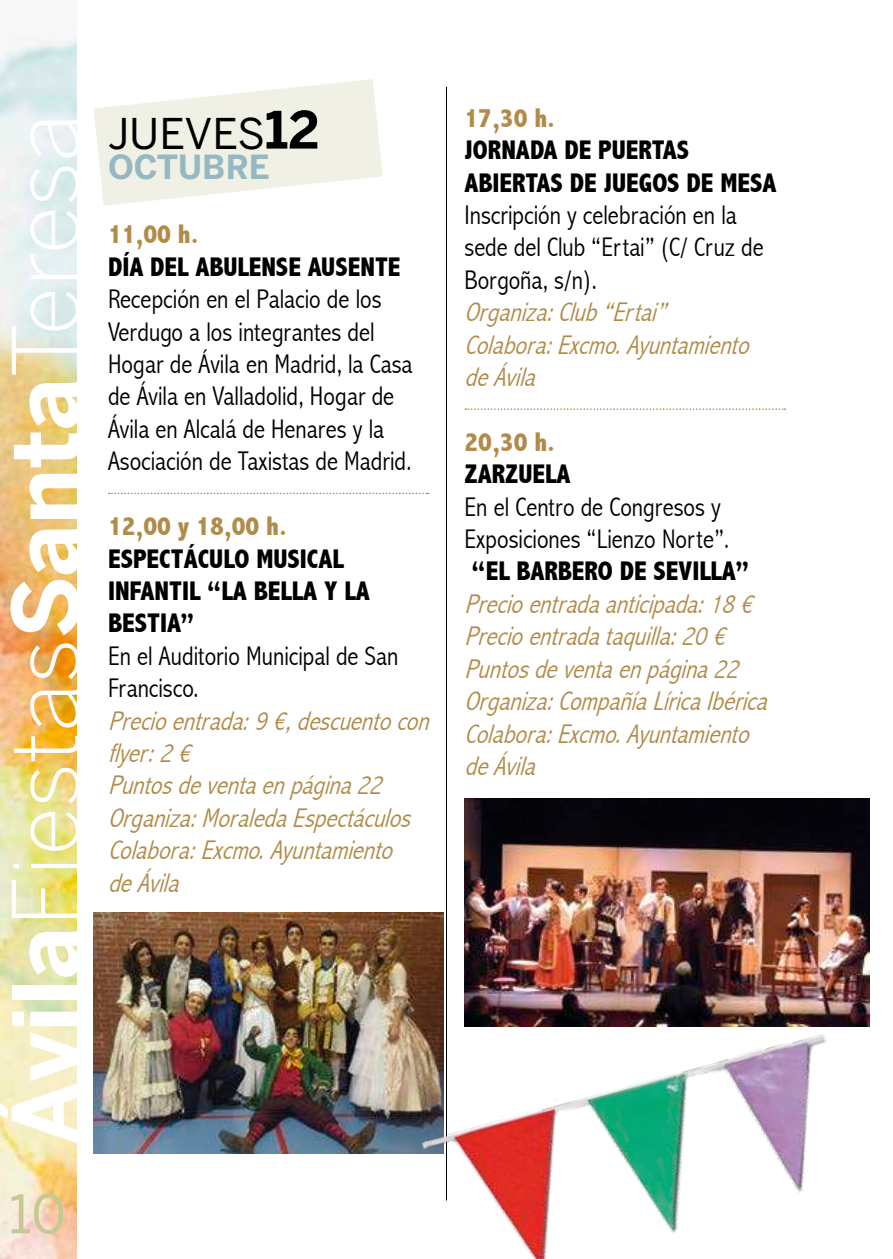
<style>
.page{position:relative;width:893px;height:1259px;background:#fff}
.page>*{position:absolute;margin:0;border:0;box-sizing:border-box;transform-origin:0 0}
.t1{font:300 90.3px "Benton Sans";letter-spacing:-.01em;color:#fff}
.t2{font:52.8px "Benton Sans";color:#c3ca93}
.t3{font:42px "Benton Sans";color:#000}
.t4{font:700 33px "Benton Sans";color:#96b8c2}
.t5{font:italic 300 condensed 27px/32.4px "Abadi";color:#b18b49}
.t6{font:300 condensed 27px/32.4px "Abadi";color:#000}
.t7{font:800 condensed 27px/32.4px "Abadi";color:#000}
.t8{font:800 condensed 27px "Abadi";color:#b18b49}
.s1{font-weight:700}
.s2{font-weight:700;font-size:51px}
</style>
<div class="page">
<img style="left:0;top:23px;width:77px;height:1236px">
<svg style="left:93px;top:79px;width:290px;height:127px"></svg>
<svg style="left:109px;top:493px;width:320px;height:1px"></svg>
<svg style="left:465px;top:408px;width:320px;height:2px"></svg>
<img style="left:93px;top:912px;width:350px;height:241px">
<img style="left:464px;top:799px;width:406px;height:195px">
<hr style="left:446px;top:87px;width:1px;height:1113px;background:#000">
<img style="left:405px;top:994px;width:465px;height:265px">
<h1 class="t1" style="left:-7px;top:1145px;width:1033px;rotate:-90deg"><span class="s1">Ávila</span>Fiestas<span class="s1">Santa</span>Teresa</h1>
<h2 class="t2" style="left:9px;top:1182px;width:59px">10</h2>
<h3 class="t3" style="left:108px;top:108px;width:213px">JUEVES<span class="s2">12</span></h3>
<p class="t4" style="left:108px;top:147px;width:163px">OCTUBRE</p>
<p class="t8" style="left:108px;top:219px;width:92px">11,00 h.</p>
<p class="t7" style="left:108px;top:251px;width:294px">DÍA DEL ABULENSE AUSENTE</p>
<p class="t6" style="left:108px;top:283px;width:306px">Recepción en el Palacio de los<br>Verdugo a los integrantes del<br>Hogar de Ávila en Madrid, la Casa de Ávila en Valladolid, Hogar de<br>Ávila en Alcalá de Henares y la<br>Asociación de Taxistas de Madrid.</p>
<p class="t8" style="left:108px;top:510px;width:180px">12,00 y 18,00 h.</p>
<p class="t7" style="left:108px;top:542px;width:263px">ESPECTÁCULO MUSICAL<br>INFANTIL “LA BELLA Y LA<br>BESTIA”</p>
<p class="t6" style="left:108px;top:639px;width:292px">En el Auditorio Municipal de San<br>Francisco.</p>
<p class="t5" style="left:108px;top:704px;width:330px">Precioentrada:9€,descuentocon flyer:2€<br>Puntosdeventaenpágina22<br>Organiza:MoraledaEspectáculos<br>Colabora:Excmo.Ayuntamiento deÁvila</p>
<p class="t8" style="left:464px;top:102px;width:92px">17,30 h.</p>
<p class="t7" style="left:464px;top:134px;width:314px">JORNADA DE PUERTAS<br>ABIERTAS DE JUEGOS DE MESA</p>
<p class="t6" style="left:464px;top:199px;width:301px">Inscripción y celebración en la sede del Club “Ertai” (C/ Cruz de<br>Borgoña, s/n).</p>
<p class="t5" style="left:464px;top:296px;width:294px">Organiza:Club“Ertai”<br>Colabora:Excmo.Ayuntamiento deÁvila</p>
<p class="t8" style="left:464px;top:426px;width:92px">20,30 h.</p>
<p class="t7" style="left:464px;top:458px;width:108px">ZARZUELA</p>
<p class="t6" style="left:464px;top:490px;width:266px">En el Centro de Congresos y<br>Exposiciones “Lienzo Norte”.</p>
<p class="t7" style="left:471px;top:555px;width:279px">“EL BARBERO DE SEVILLA”</p>
<p class="t5" style="left:464px;top:588px;width:312px">Precioentradaanticipada:18€<br>Precioentradataquilla:20€<br>Puntosdeventaenpágina22<br>Organiza:CompañíaLíricaIbérica<br>Colabora:Excmo.Ayuntamiento deÁvila</p>
</div>
